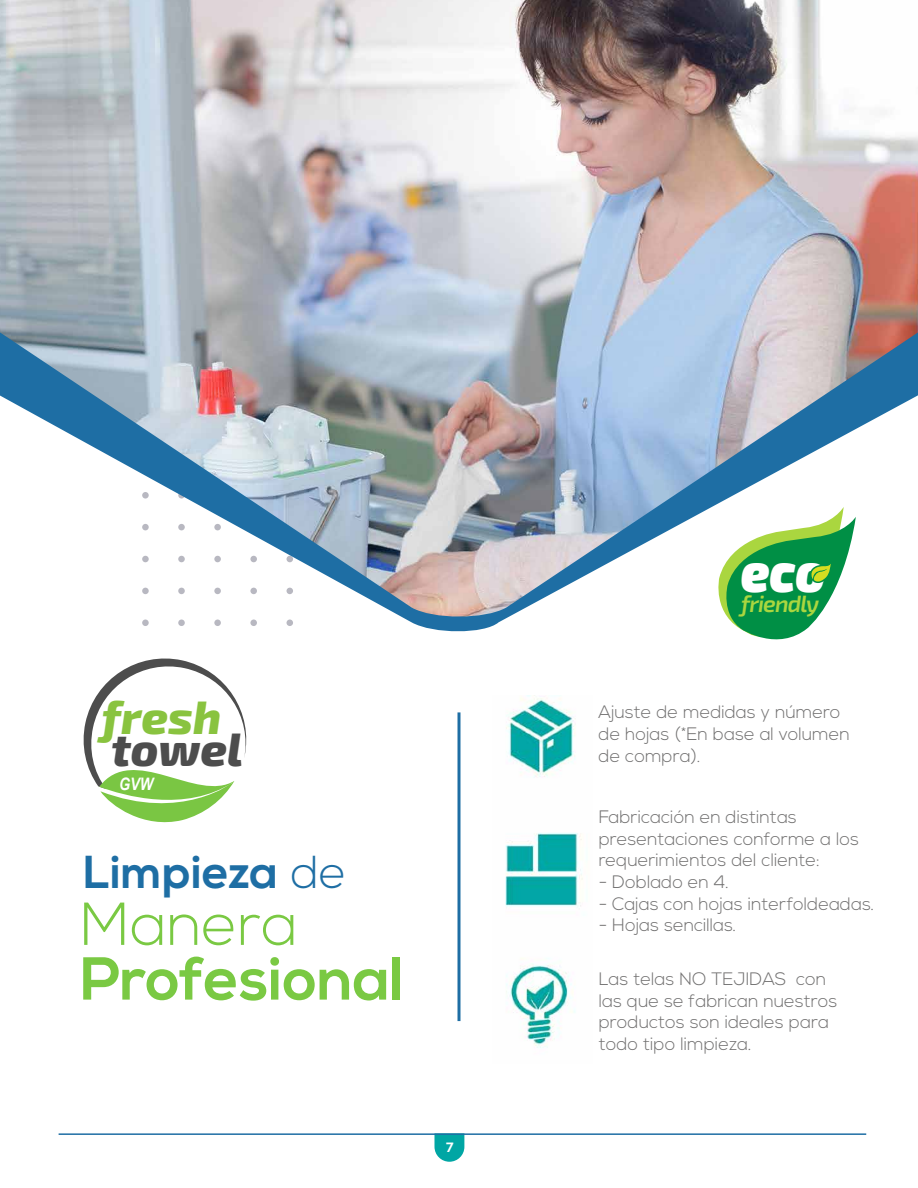
<style>
.page{position:relative;width:918px;height:1188px;background:#fff}
.page>*{position:absolute;margin:0;border:0;box-sizing:border-box;transform-origin:0 0}
.t1{font:700 60.45px "Nexa";color:#7ac943}
.t2{font:300 60.45px "Nexa";color:#7ac943}
.t3{font:italic 900 56.4px "Exo 2";color:#fff;scale:.87 1}
.t4{font:italic 800 46.35px "Exo 2";color:#89c33f}
.t5{font:italic 800 46.35px "Exo 2";color:#4d4d4d}
.t6{font:700 46.05px "Nexa";color:#1e6ea4}
.t7{font:italic 600 23.25px "Exo 2";letter-spacing:-.04em;color:#aad63f}
.t8{font:300 18px/21.6px "Nexa";color:#706f6f}
.t9{font:italic 700 17.25px "Arial Narrow";color:#fff}
.t10{font:700 13.5px "Nexa";color:#fff}
.s1{font-weight:300}
</style>
<div class="page">
<svg style="left:434px;top:1135px;width:30px;height:27px"></svg>
<hr style="left:59px;top:1133px;width:807px;height:2px;background:#1e6ea4">
<hr style="left:458px;top:712px;width:2px;height:309px;background:#1e6ea4">
<img style="left:0;top:0;width:918px;height:620px">
<img style="left:505px;top:696px;width:78px;height:352px">
<svg style="left:83px;top:658px;width:164px;height:165px"></svg>
<svg style="left:711px;top:507px;width:145px;height:133px"></svg>
<h3 class="t4" style="left:102px;top:689px;width:121px">fresh</h3>
<h3 class="t5" style="left:111px;top:722px;width:134px">towel</h3>
<p class="t9" style="left:119px;top:771px;width:35px">GVW</p>
<h3 class="t6" style="left:84px;top:845px;width:264px">Limpieza <span class="s1">de</span></h3>
<h1 class="t2" style="left:80px;top:889px;width:219px">Manera</h1>
<h1 class="t1" style="left:80px;top:944px;width:325px">Profesional</h1>
<p class="t10" style="left:446px;top:1140px;width:9px">7</p>
<h2 class="t3" style="left:741px;top:538px;width:99px">eco</h2>
<p class="t7" style="left:741px;top:590px;width:79px">friendly</p>
<p class="t8" style="left:599px;top:702px;width:253px">Ajuste de medidas y número de hojas (*En base al volumen de compra).</p>
<p class="t8" style="left:599px;top:807px;width:262px">Fabricación en distintas presentaciones conforme a los requerimientos del cliente:</p>
<p class="t8" style="left:599px;top:872px;width:132px">- Doblado en 4.</p>
<p class="t8" style="left:599px;top:893px;width:277px">- Cajas con hojas interfoldeadas.</p>
<p class="t8" style="left:599px;top:915px;width:139px">- Hojas sencillas.</p>
<p class="t8" style="left:599px;top:969px;width:240px">Las telas NO TEJIDAS con las que se fabrican nuestros productos son ideales para todo tipo limpieza.</p>
</div>
